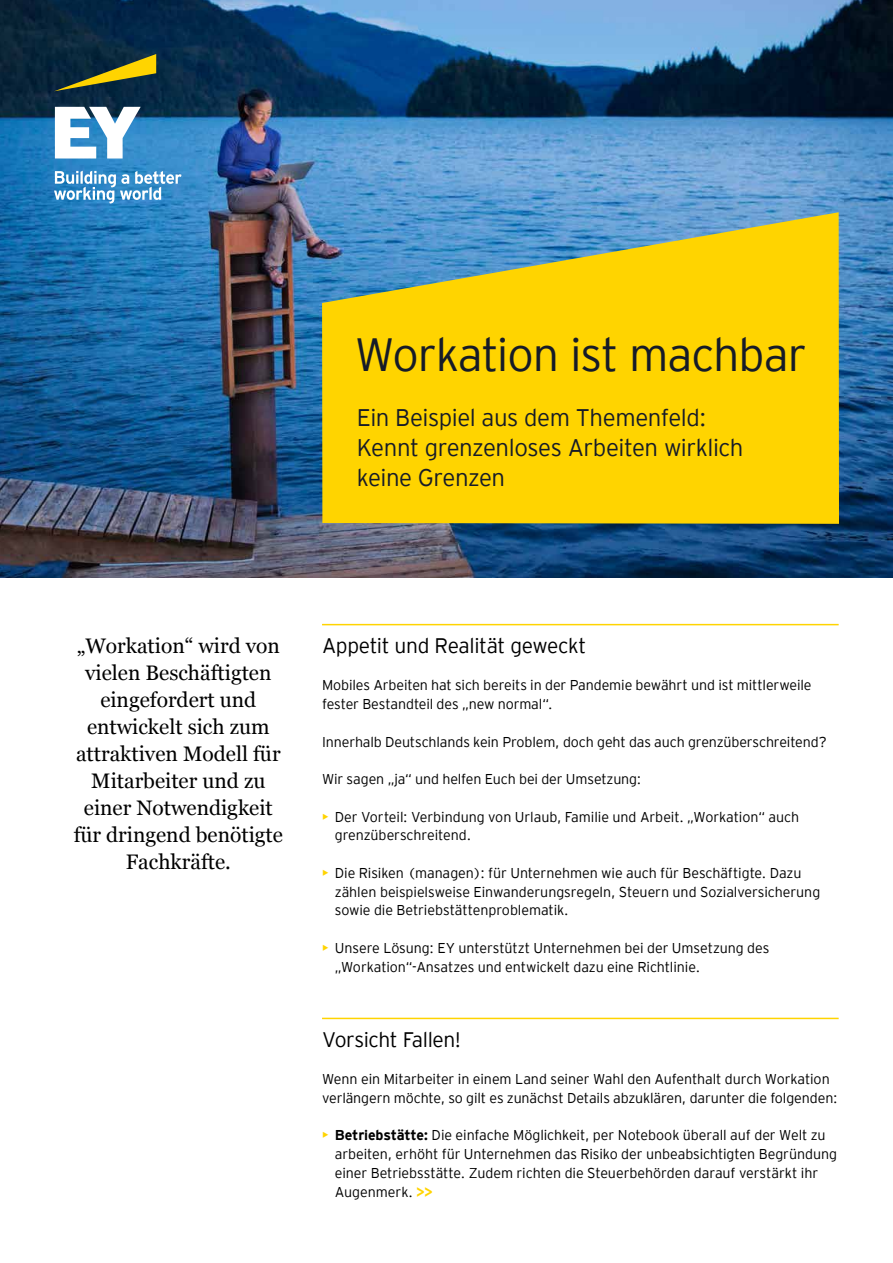
<style>
.page{position:relative;width:893px;height:1263px;background:#fff}
.page>*{position:absolute;margin:0;border:0;box-sizing:border-box;transform-origin:0 0}
.t1{font:300 46.5px "EY Interstate";letter-spacing:-.025em;color:#161b28}
.t2{font:300 24px/30px "EY Interstate";letter-spacing:-.02em;color:#161b28}
.t3{font:21px/27px "Georgia";color:#000;text-align:center}
.t4{font:300 21px "EY Interstate";letter-spacing:-.02em;color:#000}
.t5{font:300 14.25px/18.8px "EY Interstate";letter-spacing:-.005em;color:#000}
.s1{font-weight:400;color:#ffd400}
.s2{font-weight:700}
.s3{font-weight:700;color:#ffd400}
</style>
<div class="page">
<img style="left:0;top:0;width:893px;height:578px">
<svg style="left:322px;top:212px;width:517px;height:312px;fill:#ffd400"></svg>
<svg style="left:54px;top:54px;width:102px;height:37px"></svg>
<svg style="left:54px;top:107px;width:128px;height:96px"></svg>
<hr style="left:322px;top:624px;width:517px;height:1px;background:#ffd400">
<hr style="left:322px;top:1018px;width:517px;height:1px;background:#ffd400">
<h1 class="t1" style="left:355px;top:321px;width:453px">Workation ist machbar</h1>
<h2 class="t2" style="left:357px;top:401px;width:388px">Ein Beispiel aus dem Themenfeld:<br>Kennt grenzenloses Arbeiten wirklich keine Grenzen</h2>
<h3 class="t3" style="left:77px;top:632px;width:205px">„Workation“ wird von</h3>
<h3 class="t4" style="left:322px;top:630px;width:266px">Appetit und Realität geweckt</h3>
<h3 class="t3" style="left:74px;top:659px;width:211px">vielen Beschäftigten eingefordert und entwickelt sich zum attraktiven Modell für<br>Mitarbeiter und zu einer Notwendigkeit für dringend benötigte<br>Fachkräfte.</h3>
<p class="t5" style="left:322px;top:675px;width:491px">Mobiles Arbeiten hat sich bereits in der Pandemie bewährt und ist mittlerweile fester Bestandteil des „new normal“.</p>
<p class="t5" style="left:322px;top:731px;width:506px">Innerhalb Deutschlands kein Problem, doch geht das auch grenzüberschreitend?</p>
<p class="t5" style="left:322px;top:769px;width:321px">Wir sagen „ja“ und helfen Euch bei der Umsetzung:</p>
<p class="t5" style="left:335px;top:806px;width:466px;text-indent:-13px"><span class="s1">•</span> Der Vorteil: Verbindung von Urlaub, Familie und Arbeit. „Workation“ auch grenzüberschreitend.</p>
<p class="t5" style="left:335px;top:863px;width:487px;text-indent:-13px"><span class="s1">•</span> Die Risiken (managen): für Unternehmen wie auch für Beschäftigte. Dazu zählen beispielsweise Einwanderungsregeln, Steuern und Sozialversicherung sowie die Betriebstättenproblematik.</p>
<p class="t5" style="left:335px;top:938px;width:436px;text-indent:-13px"><span class="s1">•</span> Unsere Lösung: EY unterstützt Unternehmen bei der Umsetzung des „Workation“-Ansatzes und entwickelt dazu eine Richtlinie.</p>
<h3 class="t4" style="left:322px;top:1024px;width:140px">Vorsicht Fallen!</h3>
<p class="t5" style="left:322px;top:1069px;width:517px">Wenn ein Mitarbeiter in einem Land seiner Wahl den Aufenthalt durch Workation verlängern möchte, so gilt es zunächst Details abzuklären, darunter die folgenden:</p>
<p class="t5" style="left:335px;top:1125px;width:504px;text-indent:-13px"><span class="s1">•</span> <span class="s2">Betriebstätte:</span> Die einfache Möglichkeit, per Notebook überall auf der Welt zu arbeiten, erhöht für Unternehmen das Risiko der unbeabsichtigten Begründung einer Betriebsstätte. Zudem richten die Steuerbehörden darauf verstärkt ihr Augenmerk. <span class="s3">&gt;&gt;</span></p>
</div>
